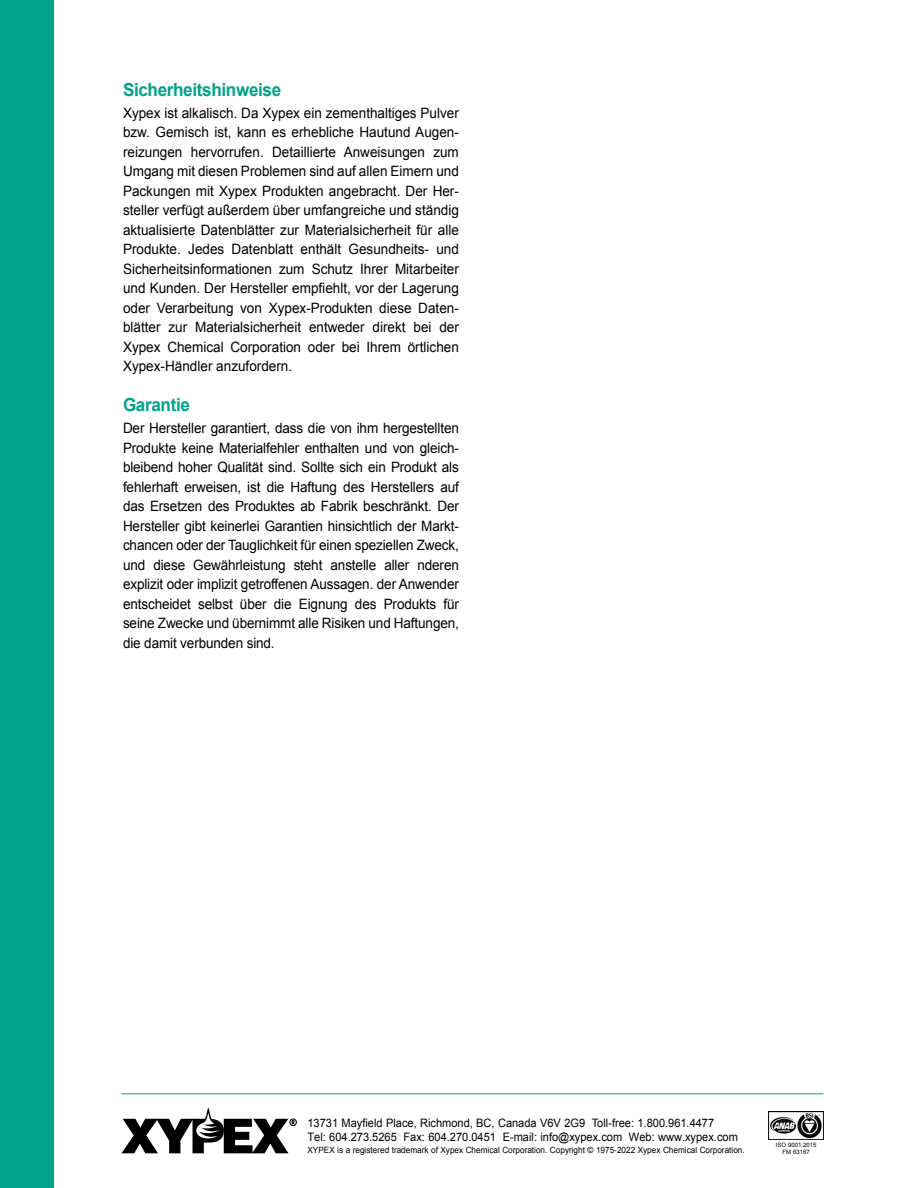
<style>
.page{position:relative;width:918px;height:1188px;background:#fff}
.page>*{position:absolute;margin:0;border:0;box-sizing:border-box;transform-origin:0 0}
.t1{font:700 18px "Arial";letter-spacing:-.02em;color:#00a389;scale:.95 1}
.t2{font:14.25px/19.5px "Arial";letter-spacing:-.005em;color:#000;text-align:justify;scale:.95 1}
.t3{font:11.7px/14.2px "Arial";color:#000;scale:.95 1}
.t4{font:8.7px "Arial";color:#000;scale:.95 1}
.t5{font:6px/6.8px "Arial";color:#000;text-align:center}
</style>
<div class="page">
<hr style="left:122px;top:1093px;width:702px;height:1px;background:#00a389">
<svg style="left:122px;top:1107px;width:175px;height:46px"></svg>
<div style="left:0;top:0;width:54px;height:1188px;background:#00a389"></div>
<img style="left:769px;top:1112px;width:55px;height:27px">
<p class="t1" style="left:123px;top:77px;width:168px">Sicherheitshinweise</p>
<p class="t2" style="left:123px;top:103px;width:355px">Xypex ist alkalisch. Da Xypex ein zementhaltiges Pulver bzw. Gemisch ist, kann es erhebliche Hautund Augen&shy;reizungen hervorrufen. Detaillierte Anweisungen zum Umgang mit diesen Problemen sind auf allen Eimern und Packungen mit Xypex Produkten angebracht. Der Her&shy;steller verfügt außerdem über umfangreiche und ständig aktualisierte Datenblätter zur Materialsicherheit für alle Produkte. Jedes Datenblatt enthält Gesundheits- und Sicherheitsinformationen zum Schutz Ihrer Mitarbeiter und Kunden. Der Hersteller empfiehlt, vor der Lagerung oder Verarbeitung von Xypex-Produkten diese Daten&shy;blätter zur Materialsicherheit entweder direkt bei der Xypex Chemical Corporation oder bei Ihrem örtlichen Xypex-Händler anzufordern.</p>
<p class="t1" style="left:123px;top:393px;width:72px">Garantie</p>
<p class="t2" style="left:123px;top:419px;width:355px">Der Hersteller garantiert, dass die von ihm hergestellten Produkte keine Materialfehler enthalten und von gleich&shy;bleibend hoher Qualität sind. Sollte sich ein Produkt als fehlerhaft erweisen, ist die Haftung des Herstellers auf das Ersetzen des Produktes ab Fabrik beschränkt. Der Hersteller gibt keinerlei Garantien hinsichtlich der Markt&shy;chancen oder der Tauglichkeit für einen speziellen Zweck, und diese Gewährleistung steht anstelle aller nderen explizit oder implizit getroffenen Aussagen. der Anwender entscheidet selbst über die Eignung des Produkts für seine Zwecke und übernimmt alle Risiken und Haftungen, die damit verbunden sind.</p>
<p class="t3" style="left:308px;top:1116px;width:455px">13731 Mayfield Place, Richmond, BC, Canada V6V 2G9 Toll-free: 1.800.961.4477<br>Tel: 604.273.5265 Fax: 604.270.0451 E-mail: info@xypex.com Web: www.xypex.com</p>
<p class="t4" style="left:308px;top:1145px;width:462px">XYPEX is a registered trademark of Xypex Chemical Corporation. Copyright © 1975-2022 Xypex Chemical Corporation.</p>
<p class="t5" style="left:776px;top:1142px;width:42px">ISO 9001:2015<br>FM 63167</p>
</div>
